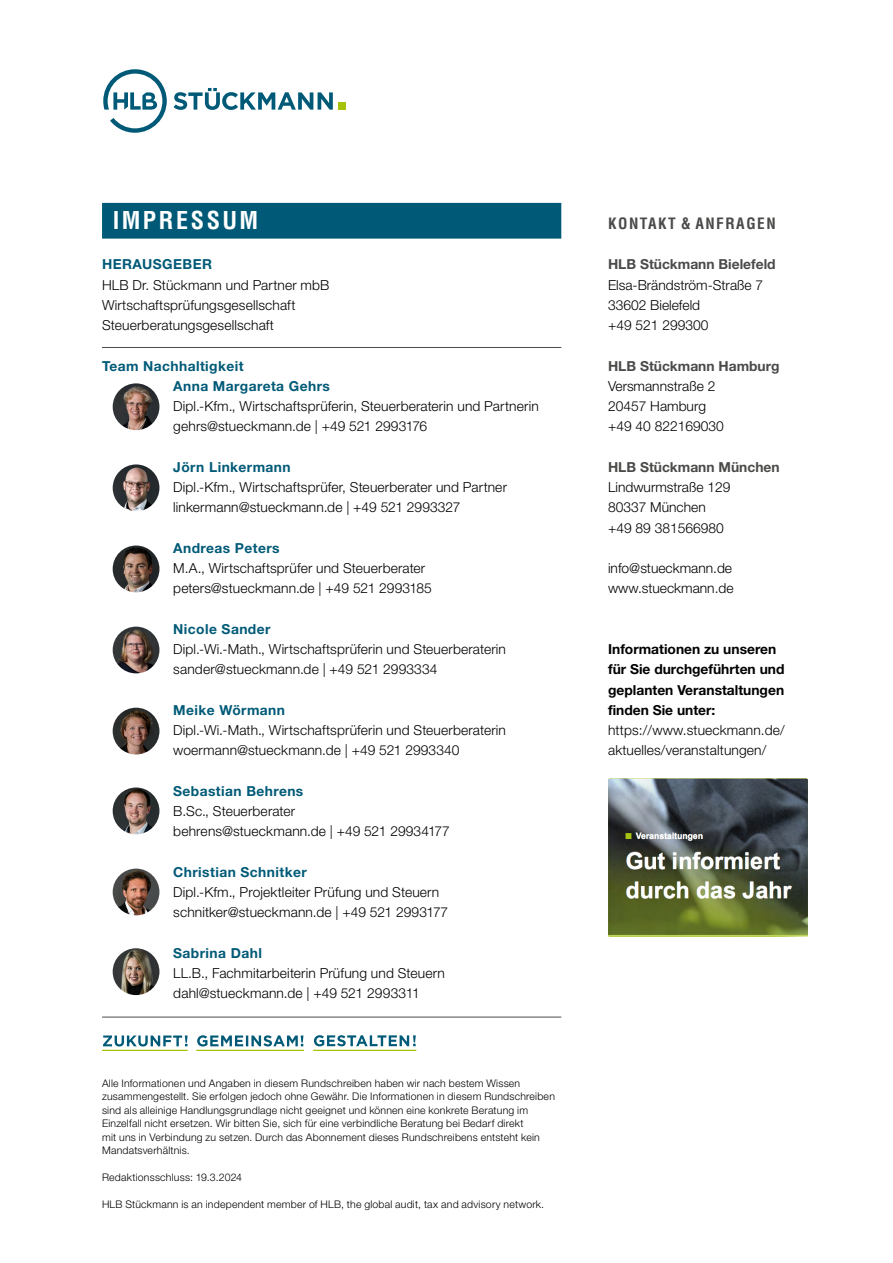
<style>
.page{position:relative;width:893px;height:1263px;background:#fff}
.page>*{position:absolute;margin:0;border:0;box-sizing:border-box;transform-origin:0 0}
.t1{font:700 condensed 24px "Helvetica LT Std";letter-spacing:.105em;color:#fff}
.t2{font:700 condensed 15.3px "Helvetica LT Std";letter-spacing:.1em;color:#4a4a49}
.t3{font:300 13.8px/20.2px "Helvetica Neue LT Pro";letter-spacing:.01em;color:#000}
.t4{font:700 13.8px/20.2px "Helvetica Neue LT Pro";letter-spacing:.03em;color:#005a77}
.t5{font:700 13.8px/20.2px "Helvetica Neue LT Pro";color:#000}
.t6{font:700 13.8px "Helvetica Neue LT Pro";color:#4a4a49}
.t7{font:300 10.5px/13.5px "Helvetica Neue LT Pro";letter-spacing:.02em;color:#000}
</style>
<div class="page">
<img style="left:113px;top:708px;width:46px;height:46px;border-radius:23px">
<img style="left:113px;top:787px;width:46px;height:47px;border-radius:23px">
<div style="left:102px;top:203px;width:459px;height:36px;background:#005a77"></div>
<hr style="left:102px;top:347px;width:459px;height:1px;background:#4a4a49">
<svg style="left:103px;top:1035px;width:85px;height:11px"></svg>
<svg style="left:197px;top:1035px;width:106px;height:11px"></svg>
<svg style="left:314px;top:1035px;width:102px;height:11px"></svg>
<hr style="left:102px;top:1050px;width:86px;height:1px;background:#a8c20c">
<hr style="left:196px;top:1050px;width:108px;height:1px;background:#a8c20c">
<hr style="left:313px;top:1050px;width:103px;height:1px;background:#a8c20c">
<hr style="left:102px;top:1017px;width:459px;height:1px;background:#4a4a49">
<img style="left:113px;top:383px;width:46px;height:47px;border-radius:23px">
<img style="left:113px;top:869px;width:46px;height:46px;border-radius:23px">
<img style="left:113px;top:464px;width:46px;height:47px;border-radius:23px">
<img style="left:113px;top:627px;width:46px;height:46px;border-radius:23px">
<img style="left:113px;top:545px;width:46px;height:47px;border-radius:23px">
<img style="left:113px;top:948px;width:46px;height:47px;border-radius:23px">
<svg style="left:103px;top:69px;width:64px;height:64px"></svg>
<svg style="left:174px;top:88px;width:159px;height:22px"></svg>
<div style="left:339px;top:103px;width:7px;height:7px;background:#a8c20c"></div>
<img style="left:608px;top:779px;width:200px;height:158px;border-radius:2px">
<h1 class="t1" style="left:113px;top:205px;width:147px">IMPRESSUM</h1>
<p class="t4" style="left:102px;top:254px;width:111px">HERAUSGEBER</p>
<p class="t3" style="left:102px;top:274px;width:229px">HLB Dr. Stückmann und Partner mbB<br>Wirtschaftsprüfungsgesellschaft<br>Steuerberatungsgesellschaft</p>
<p class="t4" style="left:173px;top:355px;width:158px;text-indent:-71px">Team Nachhaltigkeit<br>Anna Margareta Gehrs</p>
<p class="t3" style="left:173px;top:396px;width:367px">Dipl.-Kfm., Wirtschaftsprüferin, Steuerberaterin und Partnerin gehrs@stueckmann.de | +49 521 2993176</p>
<p class="t4" style="left:173px;top:456px;width:119px">Jörn Linkermann</p>
<p class="t3" style="left:173px;top:477px;width:335px">Dipl.-Kfm., Wirtschaftsprüfer, Steuerberater und Partner linkermann@stueckmann.de | +49 521 2993327</p>
<p class="t4" style="left:173px;top:537px;width:108px">Andreas Peters</p>
<p class="t3" style="left:173px;top:558px;width:260px">M.A., Wirtschaftsprüfer und Steuerberater peters@stueckmann.de | +49 521 2993185</p>
<p class="t4" style="left:173px;top:618px;width:99px">Nicole Sander</p>
<p class="t3" style="left:173px;top:639px;width:334px">Dipl.-Wi.-Math., Wirtschaftsprüferin und Steuerberaterin sander@stueckmann.de | +49 521 2993334</p>
<p class="t4" style="left:173px;top:699px;width:113px">Meike Wörmann</p>
<p class="t3" style="left:173px;top:720px;width:334px">Dipl.-Wi.-Math., Wirtschaftsprüferin und Steuerberaterin woermann@stueckmann.de | +49 521 2993340</p>
<p class="t4" style="left:173px;top:780px;width:132px">Sebastian Behrens</p>
<p class="t3" style="left:173px;top:801px;width:278px">B.Sc., Steuerberater behrens@stueckmann.de | +49 521 29934177</p>
<p class="t4" style="left:173px;top:861px;width:135px">Christian Schnitker</p>
<p class="t3" style="left:173px;top:882px;width:277px">Dipl.-Kfm., Projektleiter Prüfung und Steuern schnitker@stueckmann.de | +49 521 2993177</p>
<p class="t4" style="left:173px;top:942px;width:90px">Sabrina Dahl</p>
<p class="t3" style="left:173px;top:963px;width:273px">LL.B., Fachmitarbeiterin Prüfung und Steuern dahl@stueckmann.de | +49 521 2993311</p>
<p class="t7" style="left:102px;top:1076px;width:454px">Alle Informationen und Angaben in diesem Rundschreiben haben wir nach bestem Wissen zusammengestellt. Sie erfolgen jedoch ohne Gewähr. Die Informationen in diesem Rundschreiben sind als alleinige Handlungsgrundlage nicht geeignet und können eine konkrete Beratung im Einzelfall nicht ersetzen. Wir bitten Sie, sich für eine verbindliche Beratung bei Bedarf direkt<br>mit uns in Verbindung zu setzen. Durch das Abonnement dieses Rundschreibens entsteht kein Mandatsverhältnis.</p>
<p class="t7" style="left:102px;top:1170px;width:141px">Redaktionsschluss: 19.3.2024</p>
<p class="t7" style="left:102px;top:1197px;width:444px">HLB Stückmann is an independent member of HLB, the global audit, tax and advisory network.</p>
<p class="t2" style="left:608px;top:214px;width:169px">KONTAKT &amp; ANFRAGEN</p>
<p class="t6" style="left:608px;top:256px;width:169px">HLB Stückmann Bielefeld</p>
<p class="t3" style="left:608px;top:274px;width:157px">Elsa-Brändström-Straße 7<br>33602 Bielefeld<br>+49 521 299300</p>
<p class="t6" style="left:608px;top:357px;width:173px">HLB Stückmann Hamburg</p>
<p class="t3" style="left:608px;top:375px;width:117px">Versmannstraße 2<br>20457 Hamburg +49 40 822169030</p>
<p class="t6" style="left:608px;top:458px;width:173px">HLB Stückmann München</p>
<p class="t3" style="left:608px;top:477px;width:124px">Lindwurmstraße 129<br>80337 München +49 89 381566980</p>
<p class="t3" style="left:608px;top:558px;width:127px">info@stueckmann.de www.stueckmann.de</p>
<p class="t5" style="left:608px;top:639px;width:178px">Informationen zu unseren für Sie durchgeführten und geplanten Veranstaltungen finden Sie unter:</p>
<p class="t3" style="left:608px;top:720px;width:178px">https://www.stueckmann.de/ aktuelles/veranstaltungen/</p>
</div>
